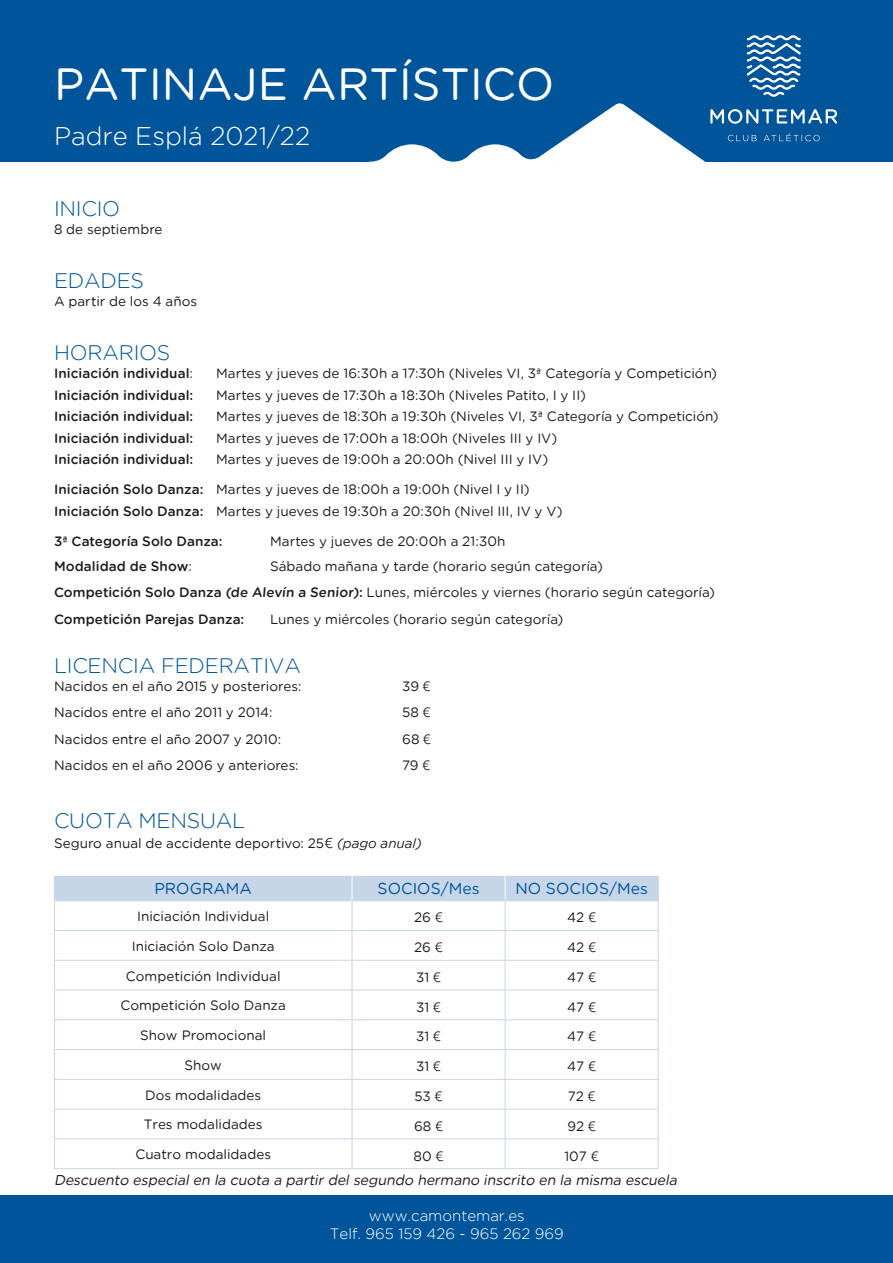
<style>
.page{position:relative;width:893px;height:1263px;background:#fff}
.page>*{position:absolute;margin:0;border:0;box-sizing:border-box;transform-origin:0 0}
.t1{font:45px "Gotham Rounded";color:#fff}
.t2{font:300 25.5px "Gotham Rounded";color:#fff}
.t3{font:300 21px "Gotham Rounded";letter-spacing:-.01em;color:#00559a}
.t4{font:15.75px "Gotham Rounded";color:#00559a}
.t5{font:300 15px/18px "Gotham Rounded";color:#fff;text-align:center}
.t6{font:italic 14.25px "Gotham Rounded";color:#1d1d1b}
.t7{font:13.5px/26.1px "Gotham Rounded";color:#1d1d1b}
.t8{font:500 13.5px "Gotham Rounded";letter-spacing:.005em;color:#1d1d1b}
.s1{font-weight:400}
.s2{font-weight:500}
.s3{font-family:"Avenir Next"}
.s4{font-family:"Avenir Next";font-size:14.25px}
.s5{font-style:italic}
</style>
<div class="page">
<div style="left:0;top:0;width:893px;height:162px;background:#00559a"></div>
<div style="left:0;top:1195px;width:893px;height:68px;background:#00559a"></div>
<svg style="left:747px;top:35px;width:54px;height:62px"></svg>
<svg style="left:368px;top:103px;width:469px;height:59px"></svg>
<hr style="left:54px;top:1168px;width:298px;height:1px;background:#c7d5e9">
<hr style="left:352px;top:1168px;width:153px;height:1px;background:#c7d5e9">
<hr style="left:505px;top:1168px;width:154px;height:1px;background:#c7d5e9">
<svg style="left:54px;top:875px;width:605px;height:293px"></svg>
<h1 class="t1" style="left:54px;top:59px;width:502px">PATINAJE ARTÍSTICO</h1>
<h2 class="t2" style="left:54px;top:122px;width:258px">Padre Esplá 2021/22</h2>
<h3 class="t3" style="left:54px;top:197px;width:68px">INICIO</h3>
<p class="t7" style="left:54px;top:216px;width:110px">8 de septiembre</p>
<h3 class="t3" style="left:54px;top:269px;width:91px">EDADES</h3>
<p class="t7" style="left:54px;top:288px;width:145px">A partir de los 4 años</p>
<h3 class="t3" style="left:54px;top:341px;width:118px">HORARIOS</h3>
<p class="t8" style="left:54px;top:366px;width:140px">Iniciación individual<span class="s1">:</span></p>
<p class="t7" style="left:216px;top:360px;width:503px">Martes y jueves de 16:30h a 17:30h (Niveles VI, 3ª Categoría y Competición)</p>
<p class="t8" style="left:54px;top:387px;width:141px">Iniciación individual:</p>
<p class="t7" style="left:216px;top:382px;width:372px">Martes y jueves de 17:30h a 18:30h (Niveles Patito, I y II)</p>
<p class="t8" style="left:54px;top:409px;width:141px">Iniciación individual:</p>
<p class="t7" style="left:216px;top:403px;width:504px">Martes y jueves de 18:30h a 19:30h (Niveles VI, 3ª Categoría y Competición)</p>
<p class="t8" style="left:54px;top:430px;width:141px">Iniciación individual:</p>
<p class="t7" style="left:216px;top:425px;width:343px">Martes y jueves de 17:00h a 18:00h (Niveles III y IV)</p>
<p class="t8" style="left:54px;top:452px;width:141px">Iniciación individual:</p>
<p class="t7" style="left:216px;top:446px;width:334px">Martes y jueves de 19:00h a 20:00h (Nivel III y IV)</p>
<p class="t7" style="left:54px;top:478px;width:510px;line-height:21.5px"><span class="s2">Iniciación Solo Danza:</span> Martes y jueves de 18:00h a 19:00h (Nivel I y II)<br><span class="s2">Iniciación Solo Danza:</span> Martes y jueves de 19:30h a 20:30h (Nivel III, IV y V)</p>
<p class="t8" style="left:54px;top:533px;width:170px">3ª Categoría Solo Danza:</p>
<p class="t7" style="left:270px;top:528px;width:237px">Martes y jueves de 20:00h a 21:30h</p>
<p class="t8" style="left:54px;top:559px;width:139px">Modalidad de Show<span class="s1">:</span></p>
<p class="t7" style="left:54px;top:553px;width:662px;text-indent:216px">Sábado mañana y tarde (horario según categoría)<br><span class="s2">Competición Solo Danza (de Alevín a Senior):</span> Lunes, miércoles y viernes (horario según categoría)<br><span class="s2">Competición Parejas Danza:</span></p>
<p class="t7" style="left:270px;top:606px;width:295px">Lunes y miércoles (horario según categoría)</p>
<h3 class="t3" style="left:54px;top:654px;width:249px">LICENCIA FEDERATIVA</h3>
<p class="t7" style="left:54px;top:673px;width:249px">Nacidos en el año 2015 y posteriores:</p>
<p class="t7" style="left:402px;top:673px;width:30px">39 <span class="s3">€</span></p>
<p class="t7" style="left:54px;top:699px;width:220px">Nacidos entre el año 2011 y 2014:</p>
<p class="t7" style="left:402px;top:699px;width:30px">58 <span class="s3">€</span></p>
<p class="t7" style="left:54px;top:726px;width:229px">Nacidos entre el año 2007 y 2010:</p>
<p class="t7" style="left:402px;top:726px;width:31px">68 <span class="s3">€</span></p>
<p class="t7" style="left:54px;top:752px;width:246px">Nacidos en el año 2006 y anteriores:</p>
<p class="t7" style="left:402px;top:752px;width:30px">79 <span class="s3">€</span></p>
<h3 class="t3" style="left:54px;top:809px;width:193px">CUOTA MENSUAL</h3>
<p class="t7" style="left:54px;top:830px;width:370px">Seguro anual de accidente deportivo: 25<span class="s4">€</span> <span class="s5">(pago anual)</span></p>
<p class="t4" style="left:154px;top:880px;width:99px">PROGRAMA</p>
<p class="t4" style="left:378px;top:880px;width:103px">SOCIOS/Mes</p>
<p class="t4" style="left:515px;top:880px;width:134px">NO SOCIOS/Mes</p>
<p class="t7" style="left:137px;top:903px;width:134px">Iniciación Individual</p>
<p class="t7" style="left:414px;top:904px;width:30px">26 <span class="s3">€</span></p>
<p class="t7" style="left:567px;top:904px;width:31px">42 <span class="s3">€</span></p>
<p class="t7" style="left:132px;top:933px;width:144px">Iniciación Solo Danza</p>
<p class="t7" style="left:414px;top:934px;width:30px">26 <span class="s3">€</span></p>
<p class="t7" style="left:567px;top:934px;width:31px">42 <span class="s3">€</span></p>
<p class="t7" style="left:126px;top:962px;width:156px">Competición Individual</p>
<p class="t7" style="left:416px;top:964px;width:27px">31 <span class="s3">€</span></p>
<p class="t7" style="left:567px;top:964px;width:30px">47 <span class="s3">€</span></p>
<p class="t7" style="left:120px;top:992px;width:167px">Competición Solo Danza</p>
<p class="t7" style="left:416px;top:994px;width:27px">31 <span class="s3">€</span></p>
<p class="t7" style="left:567px;top:994px;width:30px">47 <span class="s3">€</span></p>
<p class="t7" style="left:140px;top:1022px;width:127px">Show Promocional</p>
<p class="t7" style="left:416px;top:1023px;width:27px">31 <span class="s3">€</span></p>
<p class="t7" style="left:567px;top:1023px;width:30px">47 <span class="s3">€</span></p>
<p class="t7" style="left:185px;top:1052px;width:39px">Show</p>
<p class="t7" style="left:416px;top:1053px;width:27px">31 <span class="s3">€</span></p>
<p class="t7" style="left:567px;top:1053px;width:30px">47 <span class="s3">€</span></p>
<p class="t7" style="left:145px;top:1082px;width:117px">Dos modalidades</p>
<p class="t7" style="left:414px;top:1083px;width:30px">53 <span class="s3">€</span></p>
<p class="t7" style="left:568px;top:1083px;width:29px">72 <span class="s3">€</span></p>
<p class="t7" style="left:144px;top:1111px;width:120px">Tres modalidades</p>
<p class="t7" style="left:414px;top:1113px;width:31px">68 <span class="s3">€</span></p>
<p class="t7" style="left:567px;top:1113px;width:30px">92 <span class="s3">€</span></p>
<p class="t7" style="left:135px;top:1141px;width:137px">Cuatro modalidades</p>
<p class="t7" style="left:414px;top:1142px;width:32px">80 <span class="s3">€</span></p>
<p class="t7" style="left:564px;top:1142px;width:36px">107 <span class="s3">€</span></p>
<p class="t6" style="left:54px;top:1172px;width:627px">Descuento especial en la cuota a partir del segundo hermano inscrito en la misma escuela</p>
<p class="t5" style="left:330px;top:1206px;width:235px">www.camontemar.es<br>Telf. 965 159 426 - 965 262 969</p>
</div>
